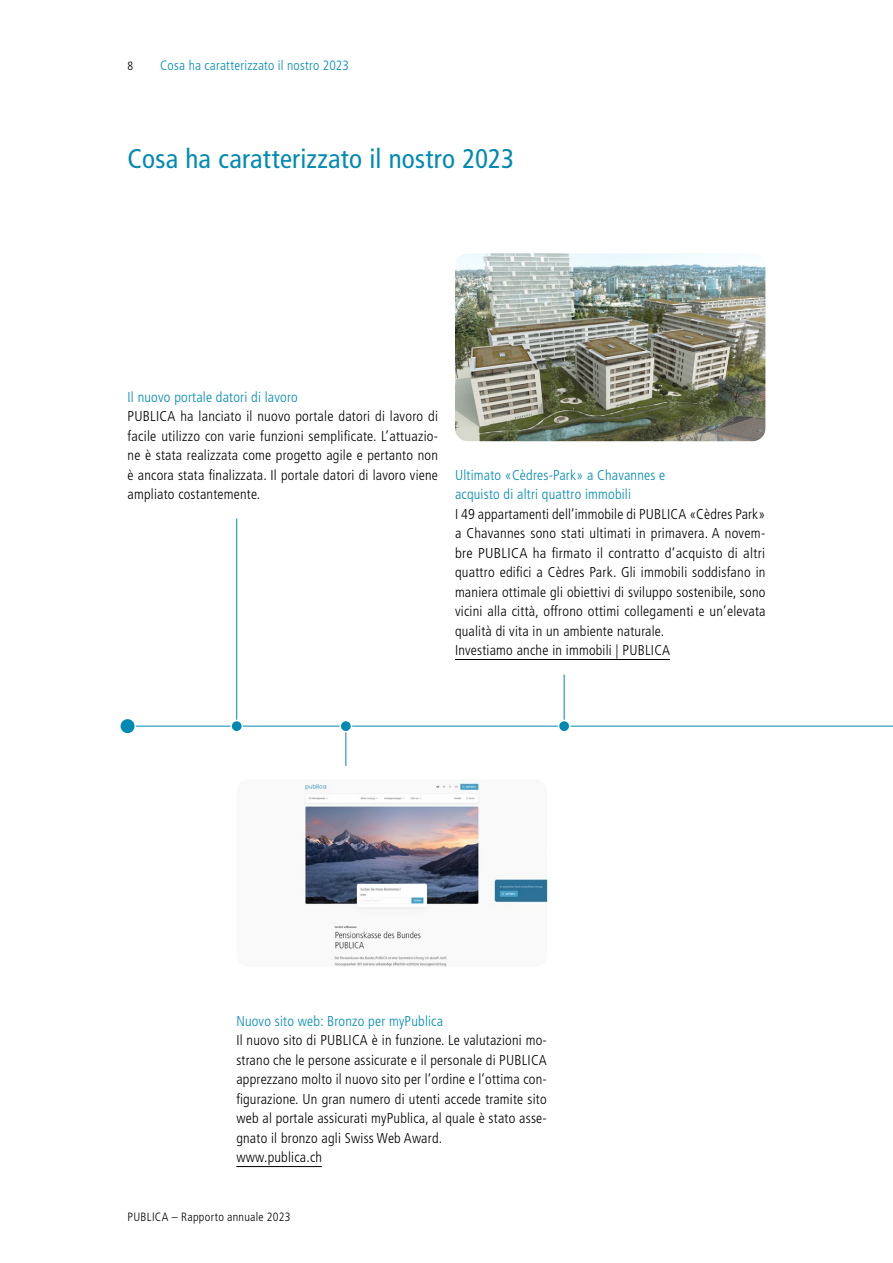
<style>
.page{position:relative;width:893px;height:1263px;background:#fff}
.page>*{position:absolute;margin:0;border:0;box-sizing:border-box;transform-origin:0 0}
.t1{font:condensed 27px "Frutiger LT Std";letter-spacing:.01em;color:#008ab3}
.t2{font:300 condensed 14.25px/19.5px "Frutiger LT Std";letter-spacing:.015em;color:#000}
.t3{font:300 condensed 14.25px/19.5px "Frutiger LT Std";letter-spacing:.015em;color:#008ab3}
.t4{font:300 condensed 13.5px "Frutiger LT Std";letter-spacing:.015em;color:#008ab3}
.t5{font:300 condensed 12px "Frutiger LT Std";letter-spacing:.025em;color:#000}
</style>
<div class="page">
<hr style="left:345px;top:726px;width:1px;height:40px;background:#008ab3">
<hr style="left:236px;top:518px;width:1px;height:208px;background:#008ab3">
<hr style="left:564px;top:674px;width:1px;height:52px;background:#008ab3">
<hr style="left:236px;top:1166px;width:86px;height:1px;background:#000">
<hr style="left:455px;top:659px;width:215px;height:1px;background:#000">
<hr style="left:128px;top:726px;width:765px;height:1px;background:#008ab3">
<div style="left:120px;top:718px;width:15px;height:16px;background:#008ab3;border-radius:50%"></div>
<div style="left:119px;top:718px;width:17px;height:17px;border:2px solid #fff;border-radius:50%"></div>
<div style="left:340px;top:720px;width:11px;height:12px;background:#008ab3;border-radius:50%"></div>
<div style="left:339px;top:720px;width:13px;height:12px;border:2px solid #fff;border-radius:50%"></div>
<div style="left:231px;top:720px;width:11px;height:12px;background:#008ab3;border-radius:50%"></div>
<div style="left:230px;top:720px;width:13px;height:12px;border:2px solid #fff;border-radius:50%"></div>
<div style="left:558px;top:720px;width:12px;height:12px;background:#008ab3;border-radius:50%"></div>
<div style="left:558px;top:720px;width:12px;height:12px;border:2px solid #fff;border-radius:50%"></div>
<img style="left:304px;top:780px;width:243px;height:187px">
<img style="left:455px;top:253px;width:310px;height:188px">
<p class="t5" style="left:128px;top:59px;width:7px">8</p>
<p class="t4" style="left:160px;top:57px;width:190px">Cosa ha caratterizzato il nostro 2023</p>
<h1 class="t1" style="left:128px;top:142px;width:388px">Cosa ha caratterizzato il nostro 2023</h1>
<p class="t3" style="left:128px;top:387px;width:172px">Il nuovo portale datori di lavoro</p>
<p class="t2" style="left:128px;top:407px;width:312px;text-align:justify">PUBLICA ha lanciato il nuovo portale datori di lavoro di facile utilizzo con varie funzioni semplificate. L’attuazio&shy;ne è stata realizzata come progetto agile e pertanto non è ancora stata finalizzata. Il portale datori di lavoro viene ampliato costantemente.</p>
<p class="t3" style="left:455px;top:465px;width:212px">Ultimato «Cèdres-Park» a Chavannes e acquisto di altri quattro immobili</p>
<p class="t2" style="left:455px;top:504px;width:312px">I 49 appartamenti dell’immobile di PUBLICA «Cèdres Park» a Chavannes sono stati ultimati in primavera. A novem&shy;bre PUBLICA ha firmato il contratto d’acquisto di altri quattro edifici a Cèdres Park. Gli immobili soddisfano in maniera ottimale gli obiettivi di sviluppo sostenibile, sono vicini alla città, offrono ottimi collegamenti e un’elevata qualità di vita in un ambiente naturale.<br>Investiamo anche in immobili | PUBLICA</p>
<p class="t3" style="left:236px;top:1011px;width:208px">Nuovo sito web: Bronzo per myPublica</p>
<p class="t2" style="left:236px;top:1031px;width:312px">Il nuovo sito di PUBLICA è in funzione. Le valutazioni mo&shy;strano che le persone assicurate e il personale di PUBLICA apprezzano molto il nuovo sito per l’ordine e l’ottima con&shy;figurazione. Un gran numero di utenti accede tramite sito web al portale assicurati myPublica, al quale è stato asse&shy;gnato il bronzo agli Swiss Web Award.<br>www.publica.ch</p>
<p class="t5" style="left:128px;top:1210px;width:164px">PUBLICA – Rapporto annuale 2023</p>
</div>
